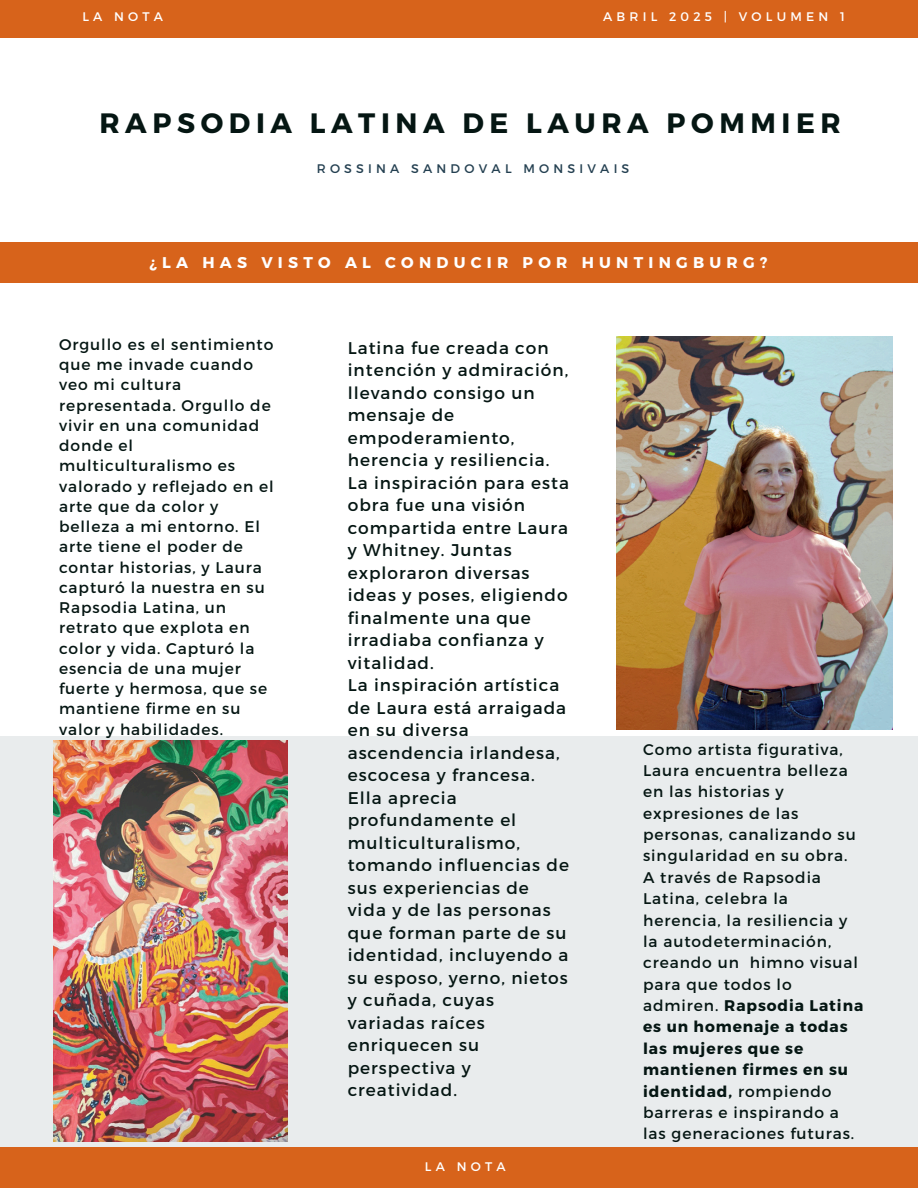
<style>
.page{position:relative;width:918px;height:1188px;background:#fff}
.page>*{position:absolute;margin:0;border:0;box-sizing:border-box;transform-origin:0 0}
.t1{font:700 28.05px "Montserrat";letter-spacing:.2em;color:#051613}
.t2{font:16.95px/22.5px "Montserrat";letter-spacing:.06em;color:#051613}
.t3{font:700 15.6px "Montserrat";letter-spacing:.34em;color:#fff}
.t4{font:15.45px/20.2px "Montserrat";letter-spacing:.06em;color:#051613}
.t5{font:12.45px "Montserrat";letter-spacing:.34em;color:#fff}
.t6{font:12.45px "Montserrat";letter-spacing:.34em;color:#244051}
.s1{font-weight:700}
</style>
<div class="page">
<div style="left:0;top:242px;width:918px;height:40px;background:#d7631b"></div>
<div style="left:0;top:737px;width:918px;height:415px;background:#e9eced"></div>
<div style="left:0;top:1148px;width:918px;height:40px;background:#d7631b"></div>
<div style="left:0;top:0;width:918px;height:37px;background:#d7631b"></div>
<img style="left:53px;top:740px;width:234px;height:402px">
<img style="left:616px;top:336px;width:276px;height:394px">
<p class="t5" style="left:82px;top:8px;width:82px">LA NOTA</p>
<h3 class="t5" style="left:603px;top:8px;width:243px">ABRIL 2025 | VOLUMEN 1</h3>
<h3 class="t1" style="left:99px;top:104px;width:743px">RAPSODIA LATINA DE LAURA POMMIER</h3>
<p class="t6" style="left:317px;top:160px;width:314px">ROSSINA SANDOVAL MONSIVAIS</p>
<p class="t3" style="left:150px;top:252px;width:619px">¿LA HAS VISTO AL CONDUCIR POR HUNTINGBURG?</p>
<p class="t4" style="left:59px;top:334px;width:216px">Orgullo es el sentimiento que me invade cuando veo mi cultura representada. Orgullo de vivir en una comunidad donde el multiculturalismo es valorado y reflejado en el arte que da color y belleza a mi entorno. El arte tiene el poder de contar historias, y Laura capturó la nuestra en su<br>Rapsodia Latina, un retrato que explota en color y vida. Capturó la esencia de una mujer fuerte y hermosa, que se mantiene firme en su valor y habilidades.</p>
<h1 class="t2" style="left:348px;top:336px;width:223px">Latina fue creada con intención y admiración, llevando consigo un mensaje de empoderamiento, herencia y resiliencia.<br>La inspiración para esta obra fue una visión compartida entre Laura y Whitney. Juntas exploraron diversas ideas y poses, eligiendo finalmente una que irradiaba confianza y vitalidad.<br>La inspiración artística de Laura está arraigada en su diversa ascendencia irlandesa, escocesa y francesa.<br>Ella aprecia profundamente el multiculturalismo, tomando influencias de sus experiencias de vida y de las personas que forman parte de su identidad, incluyendo a su esposo, yerno, nietos y cuñada, cuyas variadas raíces enriquecen su perspectiva y creatividad.</h1>
<h2 class="t5" style="left:425px;top:1158px;width:82px">LA NOTA</h2>
<p class="t4" style="left:643px;top:738px;width:222px;line-height:21.3px">Como artista figurativa,<br>Laura encuentra belleza en las historias y expresiones de las personas, canalizando su singularidad en su obra.<br>A través de Rapsodia<br>Latina, celebra la herencia, la resiliencia y la autodeterminación, creando un himno visual para que todos lo admiren. <span class="s1">Rapsodia Latina es un homenaje a todas las mujeres que se mantienen firmes en su identidad,</span> rompiendo barreras e inspirando a las generaciones futuras.</p>
</div>
